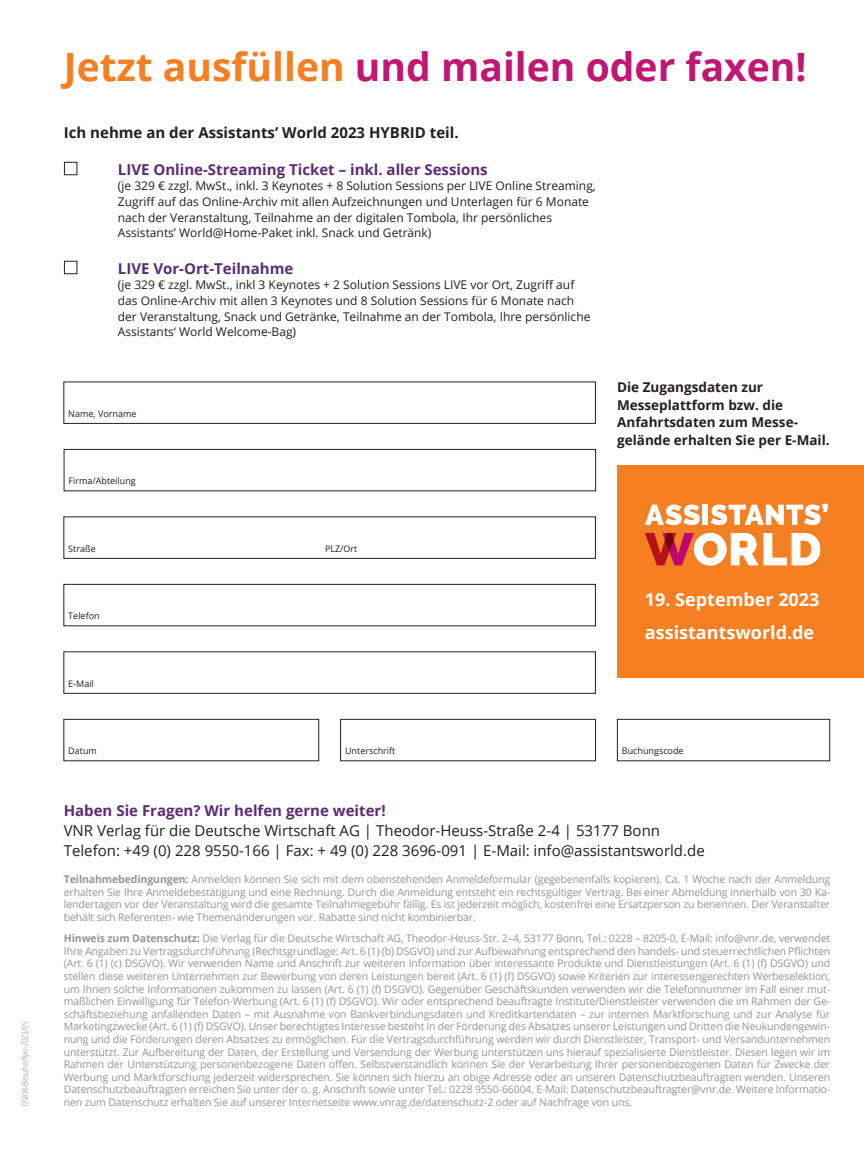
<style>
.page{position:relative;width:864px;height:1157px;background:#fff}
.page>*{position:absolute;margin:0;border:0;box-sizing:border-box;transform-origin:0 0}
.t1{font:700 39px "Open Sans";color:#c01773}
.t2{font:700 18px/32.2px "Open Sans";color:#fff}
.t3{font:15px/19.5px "Open Sans";color:#231f20}
.t4{font:700 15px "Open Sans";color:#5c2a78}
.t5{font:700 15px "Open Sans";color:#231f20}
.t6{font:700 13.5px/17.5px "Open Sans";color:#231f20}
.t7{font:12px/15.6px "Open Sans";color:#231f20}
.t8{font:10.5px/12.6px "Open Sans";letter-spacing:-.01em;color:#939598;text-align:justify}
.t9{font:9px "Open Sans";color:#231f20}
.t10{font:300 condensed 9px "Open Sans";letter-spacing:-.01em;color:#939598}
.s1{color:#f57f23}
.s2{color:#231f20}
.s3{font-weight:700}
</style>
<div class="page">
<div style="left:617px;top:465px;width:246px;height:212px;background:#f57f23"></div>
<div style="left:702px;top:504px;width:5px;height:21px;background:#fff"></div>
<svg style="left:645px;top:504px;width:54px;height:21px"></svg>
<svg style="left:710px;top:503px;width:117px;height:22px"></svg>
<svg style="left:645px;top:533px;width:175px;height:32px"></svg>
<div style="left:64px;top:449px;width:531px;height:42px;border:1px solid #231f20"></div>
<div style="left:64px;top:584px;width:531px;height:42px;border:1px solid #231f20"></div>
<div style="left:617px;top:719px;width:212px;height:42px;border:1px solid #231f20"></div>
<div style="left:64px;top:719px;width:255px;height:42px;border:1px solid #231f20"></div>
<div style="left:340px;top:719px;width:255px;height:42px;border:1px solid #231f20"></div>
<p class="t10" style="left:19px;top:1106px;width:86px;rotate:-90deg">OSAW-Besucherflyer-2023/05</p>
<h1 class="t1" style="left:64px;top:39px;width:744px"><span class="s1">Jetzt ausfüllen</span> und mailen oder faxen!</h1>
<h3 class="t5" style="left:64px;top:122px;width:396px">Ich nehme an der Assistants’ World 2023 HYBRID teil.</h3>
<h3 class="t4" style="left:64px;top:159px;width:425px"><span class="s2">■</span> LIVE Online-Streaming Ticket – inkl. aller Sessions</h3>
<p class="t7" style="left:118px;top:178px;width:479px">(je 329 € zzgl. MwSt., inkl. 3 Keynotes + 8 Solution Sessions per LIVE Online Streaming, Zugriff auf das Online-Archiv mit allen Aufzeichnungen und Unterlagen für 6 Monate nach der Veranstaltung, Teilnahme an der digitalen Tombola, Ihr persönliches Assistants’ World@Home-Paket inkl. Snack und Getränk)</p>
<h3 class="t4" style="left:64px;top:258px;width:231px"><span class="s2">■</span> LIVE Vor-Ort-Teilnahme</h3>
<p class="t7" style="left:118px;top:277px;width:474px">(je 329 € zzgl. MwSt., inkl 3 Keynotes + 2 Solution Sessions LIVE vor Ort, Zugriff auf das Online-Archiv mit allen 3 Keynotes und 8 Solution Sessions für 6 Monate nach der Veranstaltung, Snack und Getränke, Teilnahme an der Tombola, Ihre persönliche Assistants‘ World Welcome-Bag)</p>
<p class="t9" style="left:68px;top:407px;width:70px">Name, Vorname</p>
<p class="t9" style="left:68px;top:475px;width:69px">Firma/Abteilung</p>
<p class="t6" style="left:617px;top:378px;width:214px">Die Zugangsdaten zur<br>Messeplattform bzw. die<br>Anfahrtsdaten zum Messe&shy;gelände erhalten Sie per E-Mail.</p>
<p class="t9" style="left:68px;top:542px;width:29px">Straße</p>
<p class="t9" style="left:325px;top:542px;width:34px">PLZ/Ort</p>
<p class="t9" style="left:68px;top:610px;width:33px">Telefon</p>
<p class="t9" style="left:68px;top:677px;width:27px">E-Mail</p>
<h2 class="t2" style="left:644px;top:583px;width:176px">19. September 2023 assistantsworld.de</h2>
<p class="t9" style="left:68px;top:744px;width:30px">Datum</p>
<p class="t9" style="left:345px;top:744px;width:52px">Unterschrift</p>
<p class="t9" style="left:621px;top:744px;width:63px">Buchungscode</p>
<h3 class="t4" style="left:64px;top:800px;width:323px">Haben Sie Fragen? Wir helfen gerne weiter!</h3>
<h3 class="t3" style="left:64px;top:820px;width:642px">VNR Verlag für die Deutsche Wirtschaft AG | Theodor-Heuss-Straße 2-4 | 53177 Bonn<br>Telefon: +49 (0) 228 9550-166 | Fax: + 49 (0) 228 3696-091 | E-Mail: info@assistantsworld.de</h3>
<p class="t8" style="left:64px;top:872px;width:767px"><span class="s3">Teilnahmebedingungen:</span> Anmelden können Sie sich mit dem obenstehenden Anmeldeformular (gegebenenfalls kopieren). Ca. 1 Woche nach der Anmeldung erhalten Sie Ihre Anmeldebestätigung und eine Rechnung. Durch die Anmeldung entsteht ein rechtsgültiger Vertrag. Bei einer Abmeldung innerhalb von 30 Ka&shy;lendertagen vor der Veranstaltung wird die gesamte Teilnahmegebühr fällig. Es ist jederzeit möglich, kostenfrei eine Ersatzperson zu benennen. Der Veranstalter behält sich Referenten- wie Themenänderungen vor. Rabatte sind nicht kombinierbar.</p>
<p class="t8" style="left:64px;top:931px;width:767px"><span class="s3">Hinweis zum Datenschutz:</span> Die Verlag für die Deutsche Wirtschaft AG, Theodor-Heuss-Str. 2–4, 53177 Bonn, Tel.: 0228 – 8205-0, E-Mail: info@vnr.de, verwendet Ihre Angaben zu Vertragsdurchführung (Rechtsgrundlage: Art. 6 (1) (b) DSGVO) und zur Aufbewahrung entsprechend den handels- und steuerrechtlichen Pflichten (Art. 6 (1) (c) DSGVO). Wir verwenden Name und Anschrift zur weiteren Information über interessante Produkte und Dienstleistungen (Art. 6 (1) (f) DSGVO) und stellen diese weiteren Unternehmen zur Bewerbung von deren Leistungen bereit (Art. 6 (1) (f) DSGVO) sowie Kriterien zur interessengerechten Werbeselektion, um Ihnen solche Informationen zukommen zu lassen (Art. 6 (1) (f) DSGVO). Gegenüber Geschäftskunden verwenden wir die Telefonnummer im Fall einer mut&shy;maßlichen Einwilligung für Telefon-Werbung (Art. 6 (1) (f) DSGVO). Wir oder entsprechend beauftragte Institute/Dienstleister verwenden die im Rahmen der Ge&shy;schäftsbeziehung anfallenden Daten – mit Ausnahme von Bankverbindungsdaten und Kreditkartendaten – zur internen Marktforschung und zur Analyse für Marketingzwecke (Art. 6 (1) (f) DSGVO). Unser berechtigtes Interesse besteht in der Förderung des Absatzes unserer Leistungen und Dritten die Neukundengewin&shy;nung und die Förderungen deren Absatzes zu ermöglichen. Für die Vertragsdurchführung werden wir durch Dienstleister, Transport- und Versandunternehmen unterstützt. Zur Aufbereitung der Daten, der Erstellung und Versendung der Werbung unterstützen uns hierauf spezialisierte Dienstleister. Diesen legen wir im Rahmen der Unterstützung personenbezogene Daten offen. Selbstverständlich können Sie der Verarbeitung Ihrer personenbezogenen Daten für Zwecke der Werbung und Marktforschung jederzeit widersprechen. Sie können sich hierzu an obige Adresse oder an unseren Datenschutzbeauftragten wenden. Unseren Datenschutzbeauftragten erreichen Sie unter der o. g. Anschrift sowie unter Tel.: 0228 9550-66004, E-Mail: Datenschutzbeauftragter@vnr.de. Weitere Informatio&shy;nen zum Datenschutz erhalten Sie auf unserer Internetseite www.vnrag.de/datenschutz-2 oder auf Nachfrage von uns.</p>
</div>
